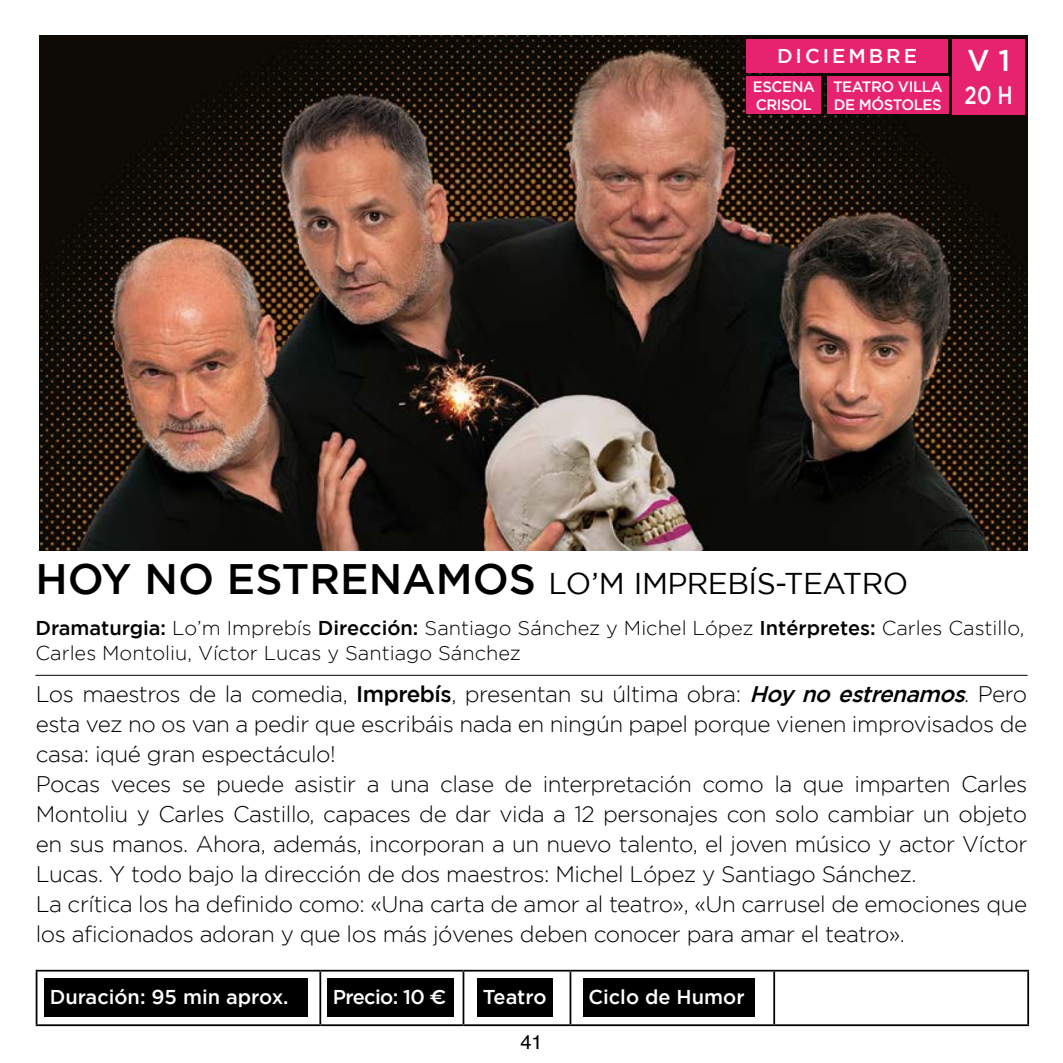
<style>
.page{position:relative;width:1063px;height:1063px;background:#fff}
.page>*{position:absolute;margin:0;border:0;box-sizing:border-box;transform-origin:0 0}
.t1{font:30px "Gotham";letter-spacing:-.02em;color:#000}
.t2{font:500 30px "Gotham";color:#fff}
.t3{font:500 25px "Gotham";color:#fff;scale:.8 1}
.t4{font:300 22.5px/30px "Gotham";letter-spacing:-.02em;color:#000}
.t5{font:300 20px/25px "Gotham";color:#000}
.t6{font:500 20px "Gotham";color:#fff}
.t7{font:500 20px "Gotham";letter-spacing:-.03em;color:#fff}
.t8{font:500 20px "Gotham";letter-spacing:.15em;color:#fff}
.t9{font:20px "Helvetica";color:#000}
.t10{font:500 15px/17.5px "Gotham";letter-spacing:-.03em;color:#fff}
.s1{font-weight:500;font-size:42.5px}
.s2{font-weight:500}
.s3{font-weight:500;font-style:italic}
.s4{font-family:"Montserrat";font-weight:600}
</style>
<div class="page">
<img style="left:39px;top:35px;width:989px;height:516px">
<div style="left:44px;top:978px;width:264px;height:39px;background:#000"></div>
<hr style="left:35px;top:675px;width:993px;height:1px;background:#000">
<div style="left:746px;top:39px;width:202px;height:33px;background:#e7236f"></div>
<div style="left:827px;top:77px;width:122px;height:37px;background:#e7236f"></div>
<div style="left:747px;top:77px;width:74px;height:37px;background:#e7236f"></div>
<div style="left:952px;top:39px;width:73px;height:75px;background:#e7236f"></div>
<div style="left:328px;top:978px;width:126px;height:39px;background:#000"></div>
<div style="left:477px;top:978px;width:76px;height:39px;background:#000"></div>
<div style="left:583px;top:978px;width:172px;height:39px;background:#000"></div>
<hr style="left:36px;top:970px;width:284px;height:2px;background:#000">
<hr style="left:36px;top:972px;width:1px;height:52px;background:#000">
<hr style="left:320px;top:970px;width:143px;height:2px;background:#000">
<hr style="left:319px;top:972px;width:2px;height:52px;background:#000">
<hr style="left:463px;top:970px;width:107px;height:2px;background:#000">
<hr style="left:463px;top:972px;width:1px;height:52px;background:#000">
<hr style="left:570px;top:970px;width:204px;height:2px;background:#000">
<hr style="left:570px;top:972px;width:1px;height:52px;background:#000">
<hr style="left:774px;top:970px;width:255px;height:2px;background:#000">
<hr style="left:773px;top:972px;width:2px;height:52px;background:#000">
<hr style="left:1027px;top:972px;width:2px;height:52px;background:#000">
<hr style="left:36px;top:1024px;width:284px;height:2px;background:#000">
<hr style="left:320px;top:1024px;width:143px;height:2px;background:#000">
<hr style="left:463px;top:1024px;width:107px;height:2px;background:#000">
<hr style="left:570px;top:1024px;width:204px;height:2px;background:#000">
<hr style="left:774px;top:1024px;width:255px;height:2px;background:#000">
<p class="t8" style="left:777px;top:44px;width:142px">DICIEMBRE</p>
<p class="t10" style="left:833px;top:78px;width:111px">TEATRO VILLA<br>DE MÓSTOLES</p>
<p class="t10" style="left:753px;top:78px;width:64px">ESCENA<br>CRISOL</p>
<h1 class="t2" style="left:967px;top:44px;width:45px">V 1</h1>
<p class="t3" style="left:965px;top:81px;width:62px">20 H</p>
<h1 class="t1" style="left:35px;top:567px;width:874px"><span class="s1">HOY NO ESTRENAMOS</span> LO’M IMPREBÍS-TEATRO</h1>
<p class="t5" style="left:35px;top:615px;width:991px"><span class="s2">Dramaturgia:</span> Lo’m Imprebís <span class="s2">Dirección:</span> Santiago Sánchez y Michel López <span class="s2">Intérpretes:</span> Carles Castillo,<br>Carles Montoliu, Víctor Lucas y Santiago Sánchez</p>
<p class="t4" style="left:36px;top:679px;width:993px">Los maestros de la comedia, <span class="s2">Imprebís</span>, presentan su última obra: <span class="s3">Hoy no estrenamos</span>. Pero esta vez no os van a pedir que escribáis nada en ningún papel porque vienen improvisados de casa: ¡qué gran espectáculo!<br>Pocas veces se puede asistir a una clase de interpretación como la que imparten Carles Montoliu y Carles Castillo, capaces de dar vida a 12 personajes con solo cambiar un objeto en sus manos. Ahora, además, incorporan a un nuevo talento, el joven músico y actor Víctor Lucas. Y todo bajo la dirección de dos maestros: Michel López y Santiago Sánchez.<br>La crítica los ha definido como: «Una carta de amor al teatro», «Un carrusel de emociones que los aficionados adoran y que los más jóvenes deben conocer para amar el teatro».</p>
<p class="t6" style="left:50px;top:985px;width:240px">Duración: 95 min aprox.</p>
<p class="t7" style="left:333px;top:985px;width:115px">Precio: 10 <span class="s4">€</span></p>
<p class="t6" style="left:483px;top:985px;width:65px">Teatro</p>
<p class="t6" style="left:588px;top:985px;width:158px">Ciclo de Humor</p>
<p class="t9" style="left:520px;top:1026px;width:24px">41</p>
</div>
